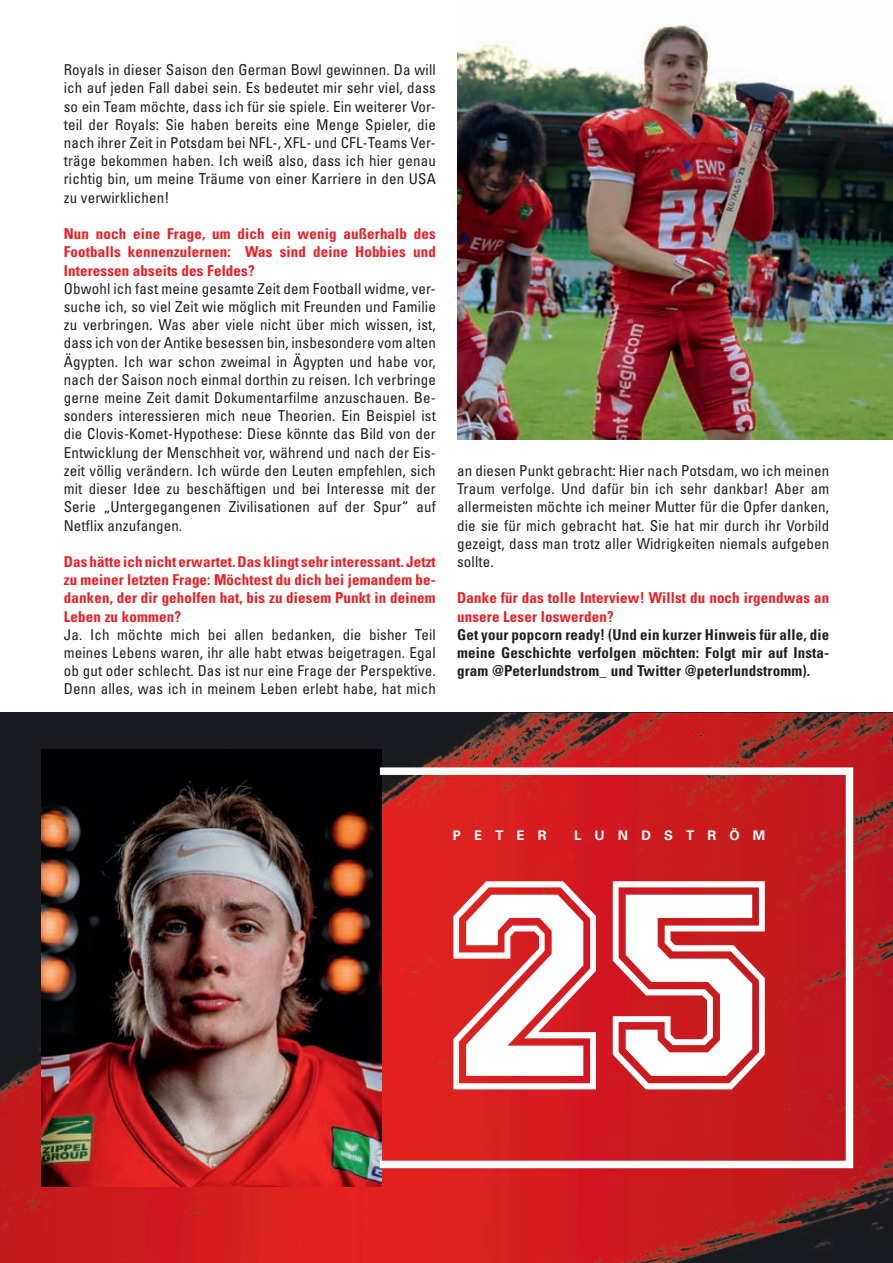
<style>
.page{position:relative;width:893px;height:1263px;background:#fff}
.page>*{position:absolute;margin:0;border:0;box-sizing:border-box;transform-origin:0 0}
.t1{font:500 280.5px "Collegiate Heavy Outline";color:#fff}
.t2{font:condensed 15px/18.1px "Univers LT Std";letter-spacing:.01em;color:#231f20;text-align:justify}
.t3{font:700 condensed 15px/18.1px "Univers LT Std";letter-spacing:.01em;color:#ee1d23;text-align:justify}
.t4{font:700 condensed 15px/18.1px "Univers LT Std";letter-spacing:.01em;color:#231f20;text-align:justify}
.t5{font:700 13.2px "Univers LT Std";letter-spacing:.995em;color:#fff}
</style>
<div class="page">
<div style="left:0;top:713px;width:313px;height:292px;background:#191a1f"></div>
<img style="left:313px;top:713px;width:318px;height:299px">
<img style="left:631px;top:713px;width:262px;height:355px">
<img style="left:0;top:1005px;width:362px;height:258px">
<img style="left:362px;top:1012px;width:270px;height:251px">
<img style="left:627px;top:1068px;width:266px;height:195px">
<img style="left:42px;top:749px;width:339px;height:437px">
<img style="left:457px;top:24px;width:436px;height:415px">
<div style="left:376px;top:767px;width:477px;height:401px;border:8px solid #fff"></div>
<p class="t2" style="left:64px;top:61px;width:374px">Royals in dieser Saison den German Bowl gewinnen. Da will ich auf jeden Fall dabei sein. Es bedeutet mir sehr viel, dass so ein Team möchte, dass ich für sie spiele. Ein weiterer Vor&shy;teil der Royals: Sie haben bereits eine Menge Spieler, die nach ihrer Zeit in Potsdam bei NFL-, XFL- und CFL-Teams Ver&shy;träge bekommen haben. Ich weiß also, dass ich hier genau richtig bin, um meine Träume von einer Karriere in den USA zu verwirklichen!</p>
<p class="t3" style="left:64px;top:225px;width:374px">Nun noch eine Frage, um dich ein wenig außerhalb des Footballs kennenzulernen: Was sind deine Hobbies und Interessen abseits des Feldes?</p>
<p class="t2" style="left:64px;top:279px;width:374px">Obwohl ich fast meine gesamte Zeit dem Football widme, ver&shy;suche ich, so viel Zeit wie möglich mit Freunden und Familie zu verbringen. Was aber viele nicht über mich wissen, ist, dass ich von der Antike besessen bin, insbesondere vom alten Ägypten. Ich war schon zweimal in Ägypten und habe vor, nach der Saison noch einmal dorthin zu reisen. Ich verbringe gerne meine Zeit damit Dokumentarfilme anzuschauen. Be&shy;sonders interessieren mich neue Theorien. Ein Beispiel ist die Clovis-Komet-Hypothese: Diese könnte das Bild von der Entwicklung der Menschheit vor, während und nach der Eis&shy;zeit völlig verändern. Ich würde den Leuten empfehlen, sich mit dieser Idee zu beschäftigen und bei Interesse mit der Serie „Untergegangenen Zivilisationen auf der Spur“ auf Netflix anzufangen.</p>
<p class="t3" style="left:64px;top:552px;width:374px">Das hätte ich nicht erwartet. Das klingt sehr interessant. Jetzt zu meiner letzten Frage: Möchtest du dich bei jemandem be&shy;danken, der dir geholfen hat, bis zu diesem Punkt in deinem Leben zu kommen?</p>
<p class="t2" style="left:64px;top:625px;width:374px">Ja. Ich möchte mich bei allen bedanken, die bisher Teil meines Lebens waren, ihr alle habt etwas beigetragen. Egal ob gut oder schlecht. Das ist nur eine Frage der Perspektive.<br>Denn alles, was ich in meinem Leben erlebt habe, hat mich</p>
<p class="t2" style="left:457px;top:461px;width:374px">an diesen Punkt gebracht: Hier nach Potsdam, wo ich meinen Traum verfolge. Und dafür bin ich sehr dankbar! Aber am allermeisten möchte ich meiner Mutter für die Opfer danken, die sie für mich gebracht hat. Sie hat mir durch ihr Vorbild gezeigt, dass man trotz aller Widrigkeiten niemals aufgeben sollte.</p>
<p class="t3" style="left:457px;top:589px;width:374px">Danke für das tolle Interview! Willst du noch irgendwas an unsere Leser loswerden?</p>
<p class="t4" style="left:457px;top:625px;width:374px">Get your popcorn ready! (Und ein kurzer Hinweis für alle, die meine Geschichte verfolgen möchten: Folgt mir auf Insta&shy;gram @Peterlundstrom_ und Twitter @peterlundstromm).</p>
<p class="t5" style="left:453px;top:828px;width:95px">PETER</p>
<p class="t5" style="left:574px;top:828px;width:193px">LUNDSTRÖM</p>
<h1 class="t1" style="left:446px;top:879px;width:327px">25</h1>
</div>
